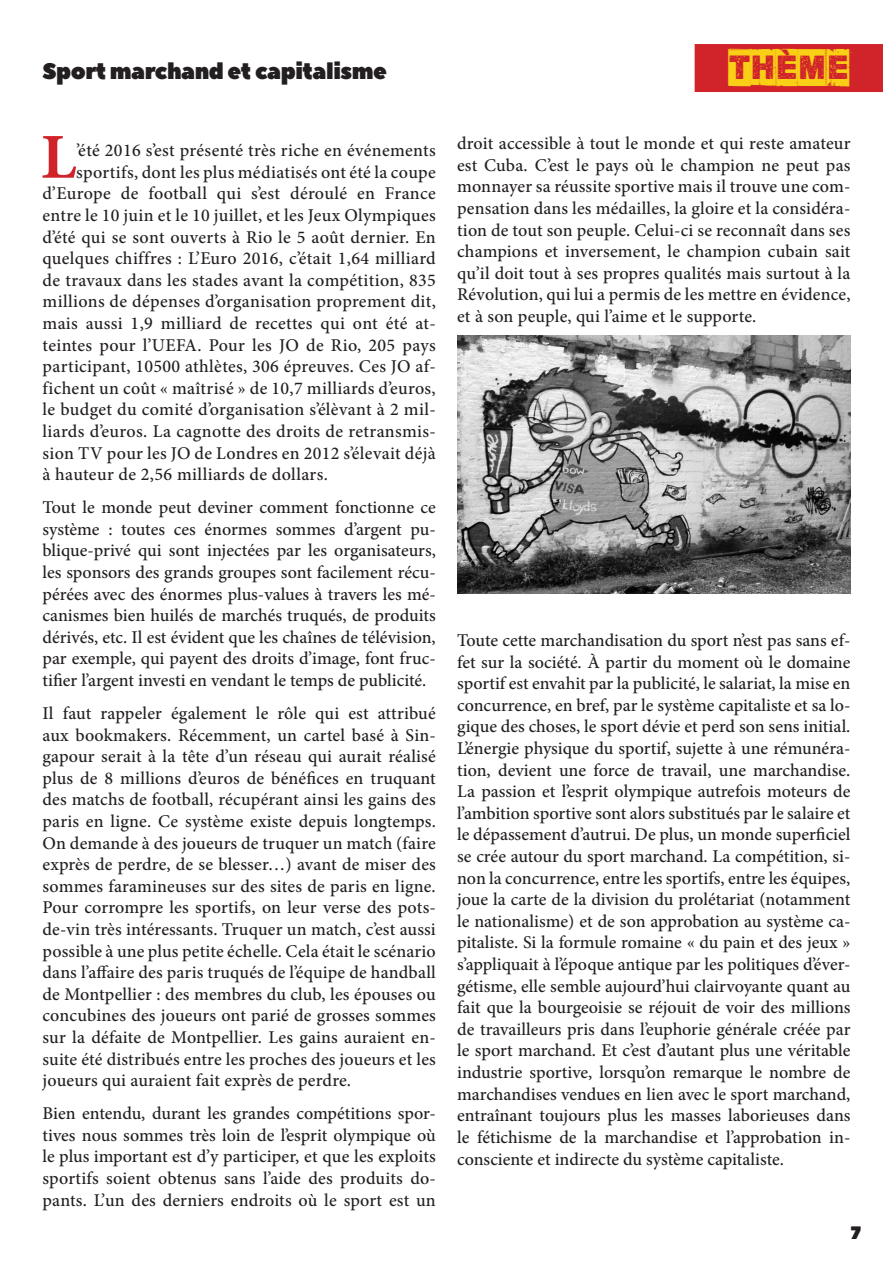
<style>
.page{position:relative;width:893px;height:1263px;background:#fff}
.page>*{position:absolute;margin:0;border:0;box-sizing:border-box;transform-origin:0 0}
.t1{font:700 64.05px "Minion Pro";color:#d1232a}
.t2{font:33px "Corner Dark";color:#fad017}
.t3{font:22.5px "Peace Sans";letter-spacing:-.02em;color:#231f20}
.t4{font:500 18px/21.6px "Minion Pro";letter-spacing:.015em;color:#231f20;text-align:justify}
.t5{font:18px "Peace Sans";color:#231f20}
</style>
<div class="page">
<div style="left:693px;top:43px;width:191px;height:51px;background:#d1232a;border:2px solid #fff"></div>
<img style="left:457px;top:336px;width:393px;height:257px">
<p class="t3" style="left:43px;top:56px;width:346px">Sport marchand et capitalisme</p>
<p class="t1" style="left:41px;top:112px;width:37px">L</p>
<p class="t4" style="left:76px;top:140px;width:361px">’été 2016 s’est présenté très riche en événements</p>
<p class="t4" style="left:76px;top:161px;width:361px">sportifs, dont les plus médiatisés ont été la coupe</p>
<p class="t4" style="left:43px;top:183px;width:395px">d’Europe de football qui s’est déroulé en France</p>
<p class="t4" style="left:43px;top:204px;width:395px">entre le 10 juin et le 10 juillet, et les Jeux Olympiques</p>
<p class="t4" style="left:43px;top:226px;width:395px">d’été qui se sont ouverts à Rio le 5 août dernier. En</p>
<p class="t4" style="left:43px;top:248px;width:395px">quelques chiffres : L’Euro 2016, c’était 1,64 milliard</p>
<p class="t4" style="left:43px;top:269px;width:395px">de travaux dans les stades avant la compétition, 835</p>
<p class="t4" style="left:43px;top:291px;width:395px">millions de dépenses d’organisation proprement dit,</p>
<p class="t4" style="left:43px;top:312px;width:395px">mais aussi 1,9 milliard de recettes qui ont été at-</p>
<p class="t4" style="left:43px;top:334px;width:395px">teintes pour l’UEFA. Pour les JO de Rio, 205 pays</p>
<p class="t4" style="left:43px;top:356px;width:395px">participant, 10500 athlètes, 306 épreuves. Ces JO af-</p>
<p class="t4" style="left:43px;top:377px;width:395px">fichent un coût « maîtrisé » de 10,7 milliards d’euros,</p>
<p class="t4" style="left:43px;top:399px;width:395px">le budget du comité d’organisation s’élèvant à 2 mil-</p>
<p class="t4" style="left:43px;top:420px;width:395px">liards d’euros. La cagnotte des droits de retransmis-</p>
<p class="t4" style="left:43px;top:442px;width:395px">sion TV pour les JO de Londres en 2012 s’élevait déjà</p>
<p class="t4" style="left:43px;top:464px;width:287px">à hauteur de 2,56 milliards de dollars.</p>
<p class="t4" style="left:43px;top:497px;width:395px">Tout le monde peut deviner comment fonctionne ce système : toutes ces énormes sommes d’argent pu&shy;blique-privé qui sont injectées par les organisateurs, les sponsors des grands groupes sont facilement récu&shy;pérées avec des énormes plus-values à travers les mé&shy;canismes bien huilés de marchés truqués, de produits dérivés, etc. Il est évident que les chaînes de télévision, par exemple, qui payent des droits d’image, font fruc&shy;tifier l’argent investi en vendant le temps de publicité.</p>
<p class="t4" style="left:43px;top:702px;width:395px">Il faut rappeler également le rôle qui est attribué aux bookmakers. Récemment, un cartel basé à Sin&shy;gapour serait à la tête d’un réseau qui aurait réalisé plus de 8 millions d’euros de bénéfices en truquant des matchs de football, récupérant ainsi les gains des paris en ligne. Ce système existe depuis longtemps.<br>On demande à des joueurs de truquer un match (faire exprès de perdre, de se blesser…) avant de miser des sommes faramineuses sur des sites de paris en ligne.<br>Pour corrompre les sportifs, on leur verse des pots&shy;de-vin très intéressants. Truquer un match, c’est aussi possible à une plus petite échelle. Cela était le scénario dans l’affaire des paris truqués de l’équipe de handball de Montpellier : des membres du club, les épouses ou concubines des joueurs ont parié de grosses sommes sur la défaite de Montpellier. Les gains auraient en&shy;suite été distribués entre les proches des joueurs et les joueurs qui auraient fait exprès de perdre.</p>
<p class="t4" style="left:43px;top:1103px;width:395px">Bien entendu, durant les grandes compétitions spor&shy;tives nous sommes très loin de l’esprit olympique où le plus important est d’y participer, et que les exploits sportifs soient obtenus sans l’aide des produits do&shy;pants. L’un des derniers endroits où le sport est un</p>
<p class="t2" style="left:729px;top:47px;width:121px">thème</p>
<p class="t4" style="left:457px;top:133px;width:395px">droit accessible à tout le monde et qui reste amateur est Cuba. C’est le pays où le champion ne peut pas monnayer sa réussite sportive mais il trouve une com&shy;pensation dans les médailles, la gloire et la considéra&shy;tion de tout son peuple. Celui-ci se reconnaît dans ses champions et inversement, le champion cubain sait qu’il doit tout à ses propres qualités mais surtout à la Révolution, qui lui a permis de les mettre en évidence, et à son peuple, qui l’aime et le supporte.</p>
<p class="t4" style="left:457px;top:629px;width:395px">Toute cette marchandisation du sport n’est pas sans ef&shy;fet sur la société. À partir du moment où le domaine sportif est envahit par la publicité, le salariat, la mise en concurrence, en bref, par le système capitaliste et sa lo&shy;gique des choses, le sport dévie et perd son sens initial.<br>L’énergie physique du sportif, sujette à une rémunéra&shy;tion, devient une force de travail, une marchandise.<br>La passion et l’esprit olympique autrefois moteurs de l’ambition sportive sont alors substitués par le salaire et le dépassement d’autrui. De plus, un monde superficiel se crée autour du sport marchand. La compétition, si&shy;non la concurrence, entre les sportifs, entre les équipes, joue la carte de la division du prolétariat (notamment le nationalisme) et de son approbation au système ca&shy;pitaliste. Si la formule romaine « du pain et des jeux » s’appliquait à l’époque antique par les politiques d’éver&shy;gétisme, elle semble aujourd’hui clairvoyante quant au fait que la bourgeoisie se réjouit de voir des millions de travailleurs pris dans l’euphorie générale créée par le sport marchand. Et c’est d’autant plus une véritable industrie sportive, lorsqu’on remarque le nombre de marchandises vendues en lien avec le sport marchand, entraînant toujours plus les masses laborieuses dans le fétichisme de la marchandise et l’approbation in&shy;consciente et indirecte du système capitaliste.</p>
<p class="t5" style="left:850px;top:1220px;width:12px">7</p>
</div>
